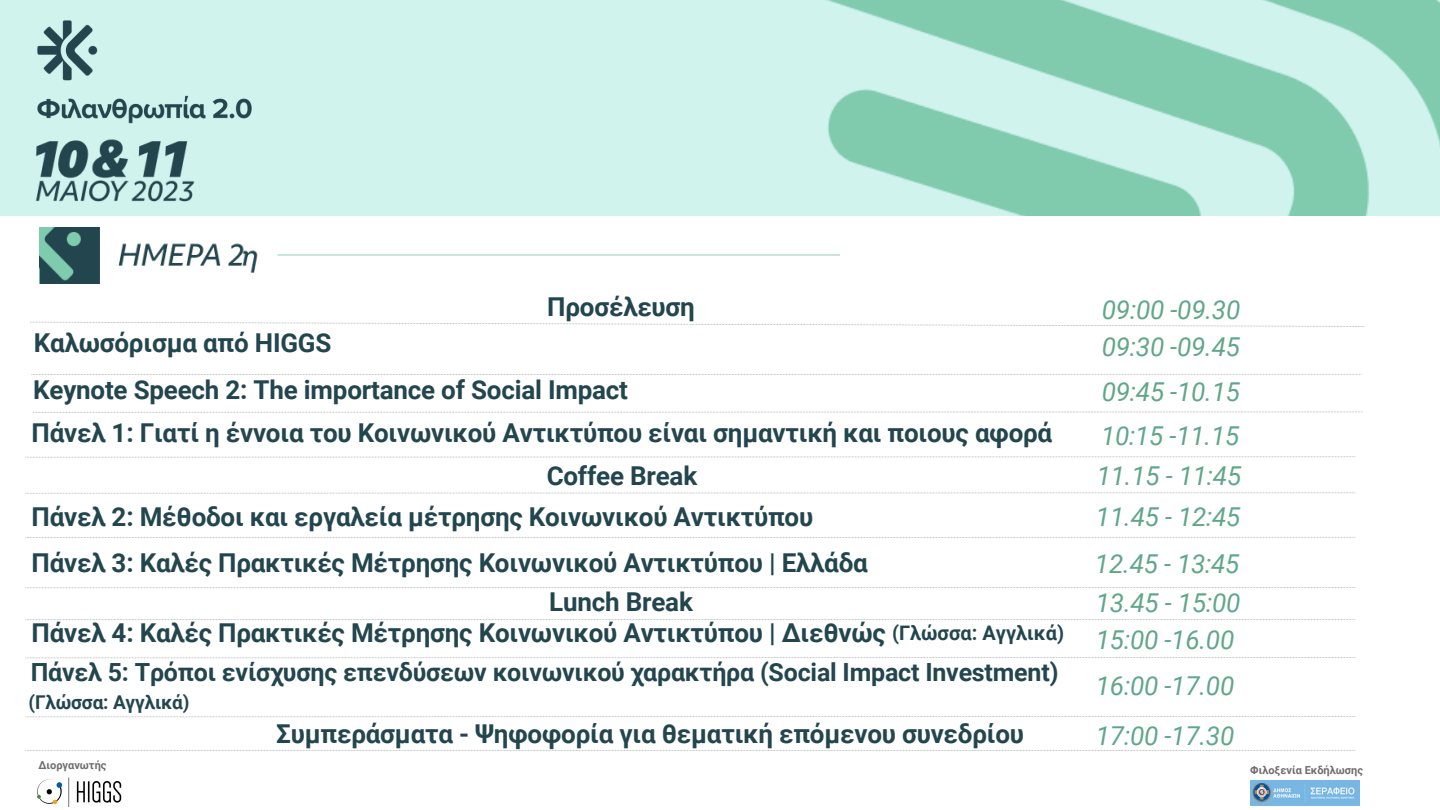
<style>
.page{position:relative;width:1440px;height:810px;background:#fff}
.page>*{position:absolute;margin:0;border:0;box-sizing:border-box;transform-origin:0 0}
.t1{font:700 26px/30.2px "Roboto";letter-spacing:-.01em;color:#23464e;text-align:right}
.t2{font:italic 26px/43.3px "Roboto";letter-spacing:-.005em;color:#60a68b}
.t3{font:700 25px "Roboto";letter-spacing:-.01em;color:#23464e}
.t4{font:700 19px "Roboto";letter-spacing:-.01em;color:#23464e}
.t5{font:700 11px "Roboto";color:#6d6d6d}
.s1{font-weight:400;font-style:italic;color:#60a68b}
.s2{font-size:20px}
</style>
<div class="page">
<img style="left:0;top:0;width:1440px;height:215px">
<img style="left:29px;top:15px;width:233px;height:114px">
<img style="left:29px;top:124px;width:166px;height:86px">
<svg style="left:30px;top:322px;width:1334px;height:5px"></svg>
<svg style="left:32px;top:374px;width:1329px;height:1px"></svg>
<img style="left:1250px;top:780px;width:110px;height:25px">
<svg style="left:26px;top:456px;width:1329px;height:2px"></svg>
<svg style="left:26px;top:537px;width:1329px;height:1px"></svg>
<img style="left:39px;top:227px;width:800px;height:56px">
<svg style="left:33px;top:412px;width:1330px;height:1px"></svg>
<svg style="left:26px;top:492px;width:1329px;height:2px"></svg>
<svg style="left:26px;top:587px;width:1329px;height:1px"></svg>
<svg style="left:26px;top:619px;width:1329px;height:1px"></svg>
<svg style="left:26px;top:657px;width:1329px;height:1px"></svg>
<svg style="left:26px;top:716px;width:1329px;height:1px"></svg>
<svg style="left:26px;top:750px;width:1329px;height:1px"></svg>
<img style="left:37px;top:777px;width:85px;height:30px">
<p class="t1" style="left:547px;top:292px;width:149px">Προσέλευση</p>
<p class="t2" style="left:1102px;top:289px;width:140px">09:00 -09.30</p>
<p class="t1" style="left:34px;top:328px;width:299px">Καλωσόρισμα από HIGGS</p>
<p class="t2" style="left:1102px;top:326px;width:140px">09:30 -09.45</p>
<p class="t1" style="left:33px;top:375px;width:596px">Keynote Speech 2: The importance of Social Impact</p>
<p class="t1" style="left:32px;top:418px;width:1022px">Πάνελ 1: Γιατί η έννοια του Κοινωνικού Αντικτύπου είναι σημαντική και ποιους αφορά</p>
<p class="t2" style="left:1101px;top:371px;width:141px">09:45 -10.15<br>10:15 -11.15</p>
<p class="t1" style="left:547px;top:461px;width:152px">Coffee Break</p>
<p class="t2" style="left:1097px;top:454px;width:146px">11.15 - 11:45</p>
<p class="t1" style="left:32px;top:502px;width:783px">Πάνελ 2: Μέθοδοι και εργαλεία μέτρησης Κοινωνικού Αντικτύπου</p>
<p class="t2" style="left:1096px;top:496px;width:146px">11.45 - 12:45</p>
<p class="t1" style="left:32px;top:548px;width:838px">Πάνελ 3: Καλές Πρακτικές Μέτρησης Κοινωνικού Αντικτύπου | Ελλάδα</p>
<p class="t2" style="left:1095px;top:542px;width:146px">12.45 - 13:45</p>
<p class="t1" style="left:549px;top:587px;width:145px">Lunch Break</p>
<p class="t1" style="left:32px;top:588px;width:1210px"><span class="s1">13.45 - 15:00<br></span>Πάνελ 4: Καλές Πρακτικές Μέτρησης Κοινωνικού Αντικτύπου | Διεθνώς <span class="s2">(Γλώσσα: Αγγλικά)</span> <span class="s1">15:00 -16.00</span></p>
<p class="t3" style="left:31px;top:657px;width:1029px">Πάνελ 5: Τρόποι ενίσχυσης επενδύσεων κοινωνικού χαρακτήρα (Social Impact Investment)</p>
<p class="t4" style="left:29px;top:691px;width:162px">(Γλώσσα: Αγγλικά)</p>
<p class="t1" style="left:276px;top:719px;width:749px">Συμπεράσματα - Ψηφοφορία για θεματική επόμενου συνεδρίου</p>
<p class="t2" style="left:1096px;top:715px;width:140px">17:00 -17.30</p>
<p class="t2" style="left:1096px;top:664px;width:140px">16:00 -17.00</p>
<p class="t5" style="left:38px;top:758px;width:70px">Διοργανωτής</p>
<p class="t5" style="left:1250px;top:764px;width:114px">Φιλοξενία Εκδήλωσης</p>
</div>
